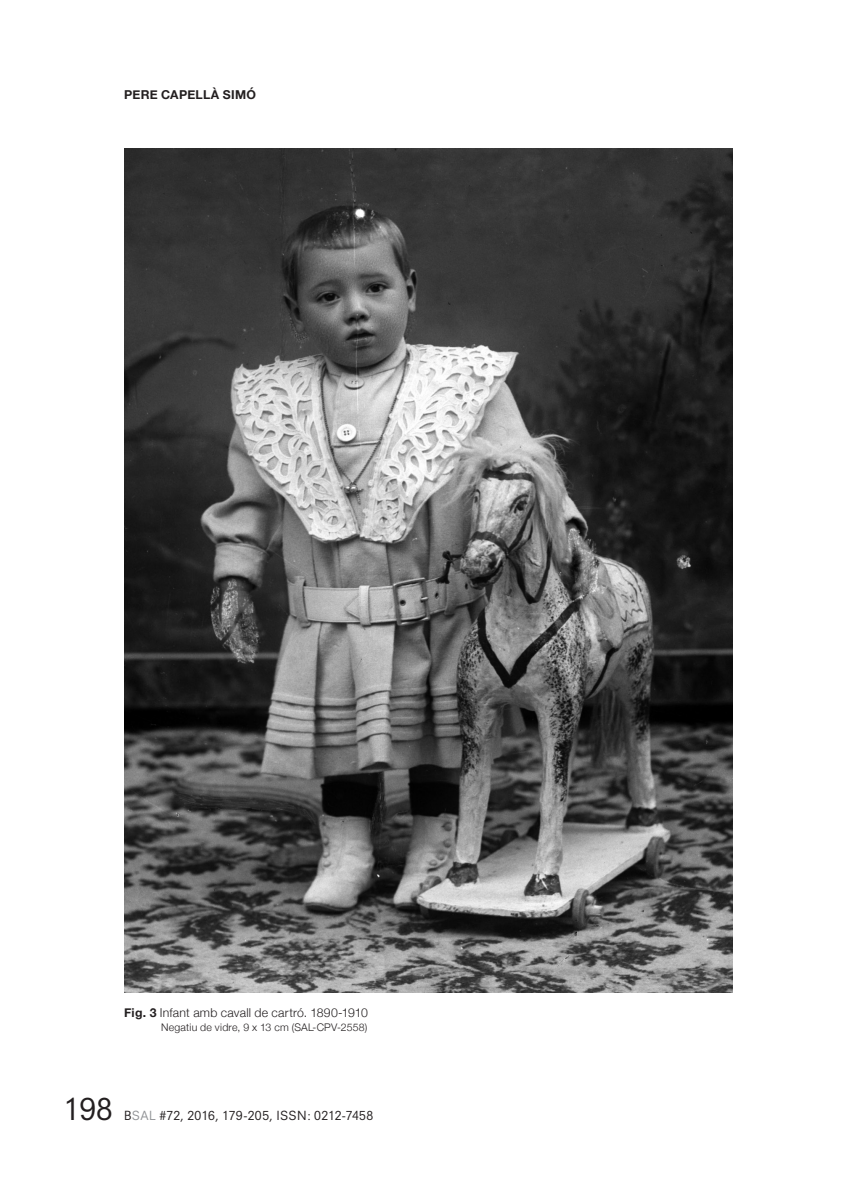
<style>
.page{position:relative;width:844px;height:1191px;background:#fff}
.page>*{position:absolute;margin:0;border:0;box-sizing:border-box;transform-origin:0 0}
.t1{font:29.75px "Neuzeit S";color:#231f20}
.peu_de_pàg{font:300 12.25px "Helvetica Neue";letter-spacing:.015em;color:#231f20}
.t2{font:12.25px "Neuzeit S";letter-spacing:.025em;color:#231f20}
.t3{font:700 12.25px "Helvetica Neue";letter-spacing:.025em;color:#231f20}
.peu_de_pàg-2{font:300 10.5px "Helvetica Neue";letter-spacing:.025em;color:#231f20}
.s1{font-weight:700}
.s2{color:#939598}
</style>
<div class="page">
<img style="left:124px;top:149px;width:608px;height:843px">
<p class="t3" style="left:124px;top:85px;width:133px">PERE CAPELLÀ SIMÓ</p>
<p class="peu_de_pàg" style="left:124px;top:1002px;width:245px"><span class="s1">Fig. 3</span> Infant amb cavall de cartró. 1890-1910</p>
<p class="peu_de_pàg-2" style="left:161px;top:1019px;width:207px">Negatiu de vidre, 9 x 13 cm (SAL-CPV-2558)</p>
<h1 class="t1" style="left:63px;top:1090px;width:51px">198</h1>
<p class="t2" style="left:124px;top:1107px;width:251px">B<span class="s2">SAL</span> #72, 2016, 179-205, ISSN: 0212-7458</p>
</div>
